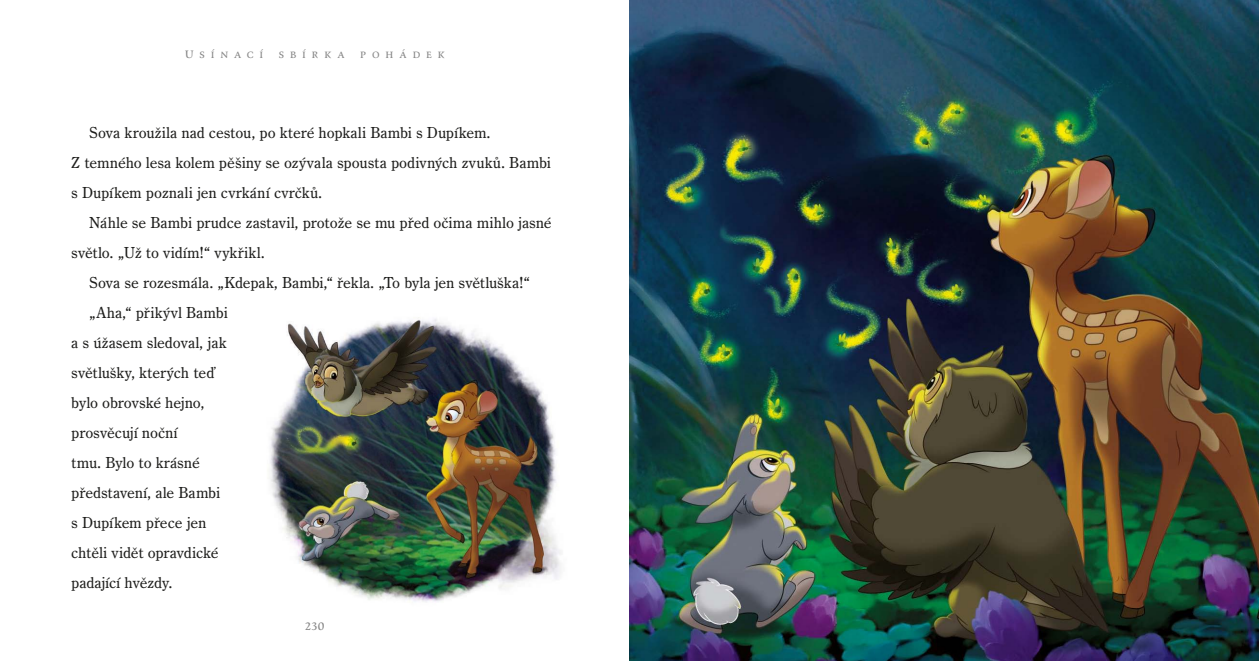
<style>
.page{position:relative;width:1259px;height:661px;background:#fff}
.page>*{position:absolute;margin:0;border:0;box-sizing:border-box;transform-origin:0 0}
.t1{font:16.5px/30px "Century Old Sty TCE";letter-spacing:-.005em;color:#1d1d1b}
.t2{font:500 12px "Wile Roman Pro";color:#878787}
.t3{font:10.2px "Wile Roman Pro Medium SC850";letter-spacing:.58em;color:#878787}
.s1{font-size:12px}
</style>
<div class="page">
<img style="left:270px;top:317px;width:291px;height:285px">
<img style="left:629px;top:0;width:630px;height:660px">
<p class="t3" style="left:185px;top:49px;width:80px"><span class="s1">U</span>SÍNACÍ</p>
<p class="t3" style="left:279px;top:49px;width:67px">SBÍRKA</p>
<p class="t3" style="left:360px;top:49px;width:86px">POHÁDEK</p>
<p class="t1" style="left:71px;top:118px;width:481px;text-indent:18px">Sova kroužila nad cestou, po které hopkali Bambi s Dupíkem.<br>Z temného lesa kolem pěšiny se ozývala spousta podivných zvuků. Bambi s Dupíkem poznali jen cvrkání cvrčků.</p>
<p class="t1" style="left:71px;top:208px;width:482px;text-indent:18px">Náhle se Bambi prudce zastavil, protože se mu před očima mihlo jasné světlo. „Už to vidím!“ vykřikl.</p>
<p class="t1" style="left:89px;top:268px;width:442px">Sova se rozesmála. „Kdepak, Bambi,“ řekla. „To byla jen světluška!“</p>
<p class="t1" style="left:89px;top:298px;width:140px">„Aha,“ přikývl Bambi</p>
<p class="t1" style="left:71px;top:328px;width:157px">a s úžasem sledoval, jak</p>
<p class="t1" style="left:71px;top:358px;width:146px">světlušky, kterých teď</p>
<p class="t1" style="left:71px;top:388px;width:135px">bylo obrovské hejno,</p>
<p class="t1" style="left:71px;top:418px;width:108px">prosvěcují noční</p>
<p class="t1" style="left:71px;top:448px;width:130px">tmu. Bylo to krásné</p>
<p class="t1" style="left:71px;top:478px;width:150px">představení, ale Bambi</p>
<p class="t1" style="left:71px;top:508px;width:137px">s Dupíkem přece jen</p>
<p class="t1" style="left:71px;top:538px;width:149px">chtěli vidět opravdické</p>
<p class="t1" style="left:71px;top:568px;width:103px">padající hvězdy.</p>
<p class="t2" style="left:305px;top:619px;width:21px">230</p>
</div>
